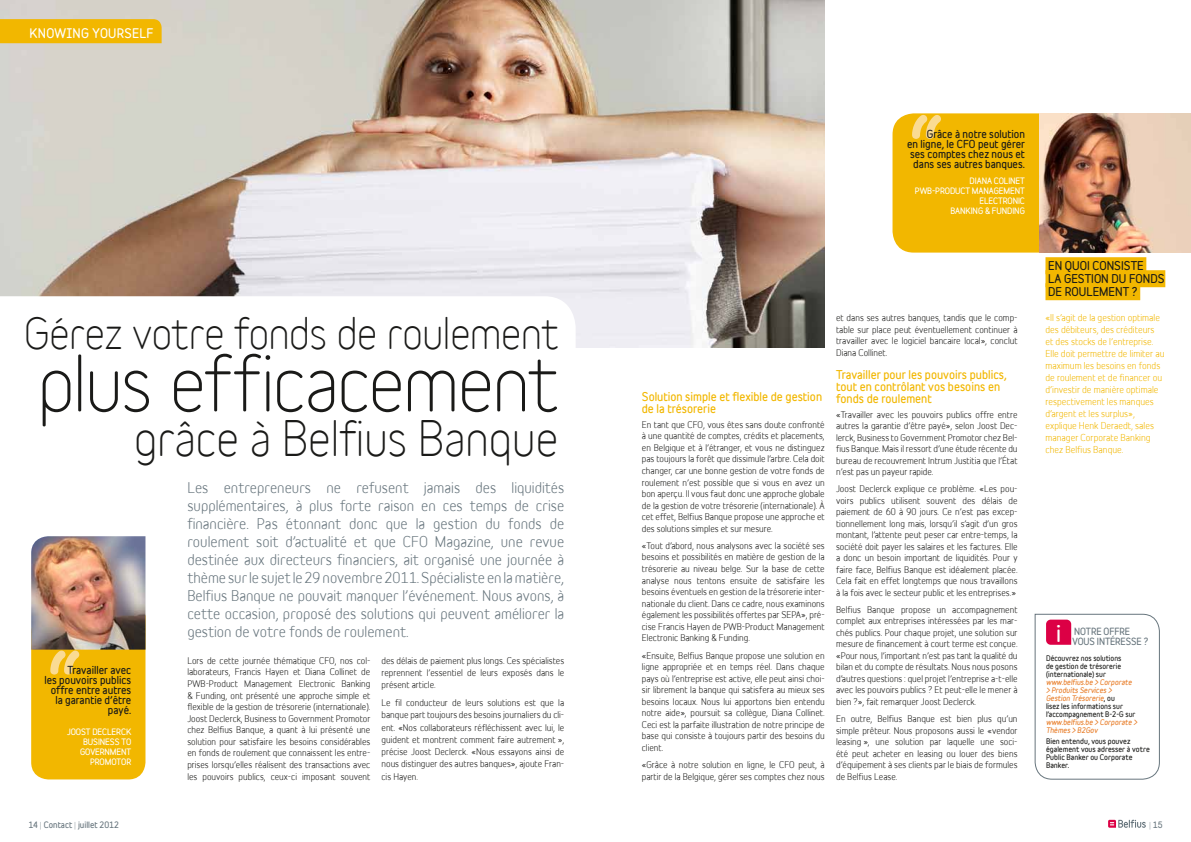
<style>
.page{position:relative;width:1191px;height:842px;background:#fff}
.page>*{position:absolute;margin:0;border:0;box-sizing:border-box;transform-origin:0 0}
.t1{font:300 75px "Belfius Normal";letter-spacing:-.03em;color:#1a1a18}
.t2{font:300 47px "Belfius Normal";letter-spacing:-.01em;color:#1a1a18}
.t3{font:300 42px "Belfius Normal";letter-spacing:-.02em;color:#1a1a18}
.t4{font:700 21px "Belfius Alternative";color:#fff}
.t5{font:14px/18px "Belfius Normal";color:#67757d;text-align:justify}
.t6{font:700 12px "Belfius Normal";letter-spacing:.02em;color:#fff}
.t7{font:700 11px/12px "Belfius Alternative";color:#f2b700}
.t8{font:700 11px "Belfius Alternative";color:#1a1a18}
.t9{font:700 10px/10px "Belfius Alternative";color:#1a1a18;text-align:right}
.t10{font:9px/12px "Belfius Alternative";color:#f2b700}
.t11{font:700 9px/10px "Belfius Alternative";letter-spacing:-.01em;color:#67757d}
.t12{font:8.7px/11.5px "Belfius Alternative";color:#1a1a18;text-align:justify}
.t13{font:700 8px/10px "Belfius Alternative";letter-spacing:-.01em;color:#fff}
.t14{font:700 8px "Belfius Alternative";color:#67757d}
.t15{font:italic 700 7px/8px "Belfius Normal";color:#e87c27}
.t16{font:700 7px/8px "Belfius Normal";color:#1a1a18;text-align:justify}
.s1{font-style:normal;color:#1a1a18}
.s2{font-weight:300}
</style>
<div class="page">
<img style="left:0;top:0;width:824px;height:347px">
<svg style="left:1108px;top:820px;width:37px;height:8px"></svg>
<div style="left:0;top:19px;width:162px;height:24px;background:#f2b700"></div>
<svg style="left:0;top:296px;width:575px;height:51px"></svg>
<img style="left:31px;top:536px;width:114px;height:79px">
<div style="left:1045px;top:257px;width:101px;height:17px;background:#f2b700"></div>
<div style="left:1045px;top:270px;width:120px;height:17px;background:#f2b700"></div>
<div style="left:1045px;top:283px;width:95px;height:17px;background:#f2b700"></div>
<svg style="left:1034px;top:613px;width:126px;height:167px"></svg>
<img style="left:892px;top:113px;width:274px;height:140px">
<svg style="left:31px;top:615px;width:114px;height:164px;background:#deaa1b"></svg>
<h3 class="t6" style="left:30px;top:24px;width:9px">Kno</h3>
<h3 class="t6" style="left:55px;top:24px;width:21px">wing</h3>
<h3 class="t6" style="left:92px;top:24px;width:55px">yourself</h3>
<h3 class="t3" style="left:24px;top:300px;width:536px">Gérez votre fonds de roulement</h3>
<h1 class="t1" style="left:37px;top:324px;width:522px">plus efficacement</h1>
<h2 class="t2" style="left:134px;top:402px;width:426px">grâce à Belfius Banque</h2>
<p class="t5" style="left:187px;top:478px;width:378px">Les entrepreneurs ne refusent jamais des liquidités supplémentaires, à plus forte raison en ces temps de crise financière. Pas étonnant donc que la gestion du fonds de roulement soit d’actualité et que CFO Magazine, une revue destinée aux directeurs financiers, ait organisé une journée à thème sur le sujet le 29 novembre 2011. Spécialiste en la matière, Belfius Banque ne pouvait manquer l’événement. Nous avons, à cette occasion, proposé des solutions qui peuvent améliorer la gestion de votre fonds de roulement.</p>
<p class="t12" style="left:381px;top:653px;width:184px;line-height:12.2px">des délais de paiement plus longs. Ces spécialistes reprennent l’essentiel de leurs exposés dans le présent article.</p>
<p class="t12" style="left:381px;top:696px;width:184px;line-height:12.2px">Le fil conducteur de leurs solutions est que la banque part toujours des besoins journaliers du cli&shy;ent. «Nos collaborateurs réfléchissent avec lui, le guident et montrent comment faire autrement », précise Joost Declerck. «Nous essayons ainsi de nous distinguer des autres banques», ajoute Fran&shy;cis Hayen.</p>
<p class="t12" style="left:187px;top:654px;width:184px">Lors de cette journée thématique CFO, nos col&shy;laborateurs, Francis Hayen et Diana Collinet de PWB-Product Management Electronic Banking &amp; Funding, ont présenté une approche simple et flexible de la gestion de trésorerie (internationale).<br>Joost Declerck, Business to Government Promotor chez Belfius Banque, a quant à lui présenté une solution pour satisfaire les besoins considérables en fonds de roulement que connaissent les entre&shy;prises lorsqu’elles réalisent des transactions avec les pouvoirs publics, ceux-ci imposant souvent</p>
<p class="t9" style="left:44px;top:665px;width:88px">Travailler avec<br>les pouvoirs publics offre entre autres la garantie d’être payé.</p>
<p class="t13" style="left:83px;top:727px;width:50px;text-indent:-16px">JOOST DECLERCK<br>Business</p>
<p class="t13" style="left:121px;top:737px;width:10px">to</p>
<p class="t13" style="left:80px;top:747px;width:22px">Governmen</p>
<p class="t13" style="left:127px;top:747px;width:6px">t</p>
<p class="t13" style="left:90px;top:757px;width:11px">Promo</p>
<p class="t13" style="left:117px;top:757px;width:11px">tor</p>
<p class="t9" style="left:907px;top:129px;width:119px">Grâce à notre solution<br>en ligne, le CFO peut gérer ses comptes chez nous et dans ses autres banques.</p>
<p class="t13" style="left:969px;top:175px;width:57px">DIANA COLINET</p>
<p class="t13" style="left:915px;top:185px;width:31px">PWB-Produc</p>
<p class="t13" style="left:965px;top:185px;width:20px">t Managemen</p>
<p class="t13" style="left:1020px;top:185px;width:6px">t</p>
<p class="t13" style="left:979px;top:195px;width:29px">Electronic</p>
<p class="t13" style="left:950px;top:205px;width:11px">Banking</p>
<p class="t13" style="left:985px;top:205px;width:18px">&amp; Funding</p>
<p class="t7" style="left:642px;top:391px;width:182px">Solution simple et flexible de gestion de la trésorerie</p>
<p class="t12" style="left:642px;top:418px;width:184px">En tant que CFO, vous êtes sans doute confronté à une quantité de comptes, crédits et placements, en Belgique et à l’étranger, et vous ne distinguez pas toujours la forêt que dissimule l’arbre. Cela doit changer, car une bonne gestion de votre fonds de roulement n’est possible que si vous en avez un bon aperçu. Il vous faut donc une approche globale de la gestion de votre trésorerie (internationale). À cet effet, Belfius Banque propose une approche et des solutions simples et sur mesure.</p>
<p class="t12" style="left:642px;top:539px;width:184px">«Tout d’abord, nous analysons avec la société ses besoins et possibilités en matière de gestion de la trésorerie au niveau belge. Sur la base de cette analyse nous tentons ensuite de satisfaire les besoins éventuels en gestion de la trésorerie inter&shy;nationale du client. Dans ce cadre, nous examinons également les possibilités offertes par SEPA», pré&shy;cise Francis Hayen de PWB-Product Management Electronic Banking &amp; Funding.</p>
<p class="t12" style="left:642px;top:648px;width:184px">«Ensuite, Belfius Banque propose une solution en ligne appropriée et en temps réel. Dans chaque pays où l’entreprise est active, elle peut ainsi choi&shy;sir librement la banque qui satisfera au mieux ses besoins locaux. Nous lui apportons bien entendu notre aide», poursuit sa collègue, Diana Collinet.<br>Ceci est la parfaite illustration de notre principe de base qui consiste à toujours partir des besoins du client.</p>
<p class="t12" style="left:642px;top:758px;width:184px">«Grâce à notre solution en ligne, le CFO peut, à partir de la Belgique, gérer ses comptes chez nous</p>
<p class="t12" style="left:836px;top:311px;width:183px">et dans ses autres banques, tandis que le comp&shy;table sur place peut éventuellement continuer à travailler avec le logiciel bancaire local», conclut Diana Collinet.</p>
<p class="t7" style="left:836px;top:369px;width:172px">Travailler pour les pouvoirs publics, tout en contrôlant vos besoins en fonds de roulement</p>
<p class="t12" style="left:836px;top:408px;width:183px">«Travailler avec les pouvoirs publics offre entre autres la garantie d’être payé», selon Joost Dec&shy;lerck, Business to Government Promotor chez Bel&shy;fius Banque. Mais il ressort d’une étude récente du bureau de recouvrement Intrum Justitia que l’État n’est pas un payeur rapide.</p>
<p class="t12" style="left:836px;top:482px;width:183px">Joost Declerck explique ce problème. «Les pou&shy;voirs publics utilisent souvent des délais de paiement de 60 à 90 jours. Ce n’est pas excep&shy;tionnellement long mais, lorsqu’il s’agit d’un gros montant, l’attente peut peser car entre-temps, la société doit payer les salaires et les factures. Elle a donc un besoin important de liquidités. Pour y faire face, Belfius Banque est idéalement placée.<br>Cela fait en effet longtemps que nous travaillons à la fois avec le secteur public et les entreprises.»</p>
<p class="t12" style="left:836px;top:603px;width:183px">Belfius Banque propose un accompagnement complet aux entreprises intéressées par les mar&shy;chés publics. Pour chaque projet, une solution sur mesure de financement à court terme est conçue. «Pour nous, l’important n’est pas tant la qualité du bilan et du compte de résultats. Nous nous posons d’autres questions : quel projet l’entreprise a-t-elle avec les pouvoirs publics ? Et peut-elle le mener à bien ?», fait remarquer Joost Declerck.</p>
<p class="t12" style="left:836px;top:712px;width:183px">En outre, Belfius Banque est bien plus qu’un simple prêteur. Nous proposons aussi le «vendor leasing », une solution par laquelle une soci&shy;été peut acheter en leasing ou louer des biens d’équipement à ses clients par le biais de formules de Belfius Lease.</p>
<p class="t8" style="left:1048px;top:257px;width:24px">En quoi</p>
<p class="t8" style="left:1092px;top:257px;width:8px">consis</p>
<p class="t8" style="left:1130px;top:257px;width:13px">te</p>
<p class="t8" style="left:1048px;top:270px;width:24px">la ges</p>
<p class="t8" style="left:1084px;top:270px;width:13px">tion</p>
<p class="t8" style="left:1111px;top:270px;width:26px">du fonds</p>
<p class="t8" style="left:1048px;top:283px;width:25px">de roulemen</p>
<p class="t8" style="left:1122px;top:283px;width:16px">t ?</p>
<p class="t10" style="left:1045px;top:311px;width:120px">«Il s’agit de la gestion optimale des débiteurs, des créditeurs et des stocks de l’entreprise.<br>Elle doit permettre de limiter au maximum les besoins en fonds de roulement et de financer ou d’investir de manière optimale respectivement les manques d’argent et les surplus», explique Henk Deraedt, sales manager Corporate Banking chez Belfius Banque.</p>
<h3 class="t4" style="left:1056px;top:617px;width:7px">i</h3>
<p class="t11" style="left:1072px;top:626px;width:38px">Notre offre vous</p>
<p class="t11" style="left:1097px;top:636px;width:20px">intéresse</p>
<p class="t11" style="left:1143px;top:636px;width:6px">?</p>
<p class="t16" style="left:1046px;top:654px;width:77px">Découvrez nos solutions de gestion de trésorerie (internationale) sur</p>
<p class="t15" style="left:1046px;top:678px;width:91px">www.belfius.be &gt; Corporate &gt; Produits Services &gt;<br>Gestion Trésorerie<span class="s1">, ou<br>lisez les informations sur l’accompagnement B-2-G sur</span></p>
<p class="t15" style="left:1046px;top:718px;width:93px">www.belfius.be &gt; Corporate &gt;<br>Thèmes &gt; B2Gov</p>
<p class="t16" style="left:1046px;top:737px;width:105px;text-align:left">Bien entendu, vous pouvez également vous adresser à votre<br>Public Banker ou Corporate<br>Banker.</p>
<p class="t14" style="left:28px;top:818px;width:92px">14 <span class="s2">|</span> Contact <span class="s2">|</span> juillet 2012</p>
<p class="t14" style="left:1149px;top:818px;width:15px"><span class="s2">|</span> 15</p>
</div>
